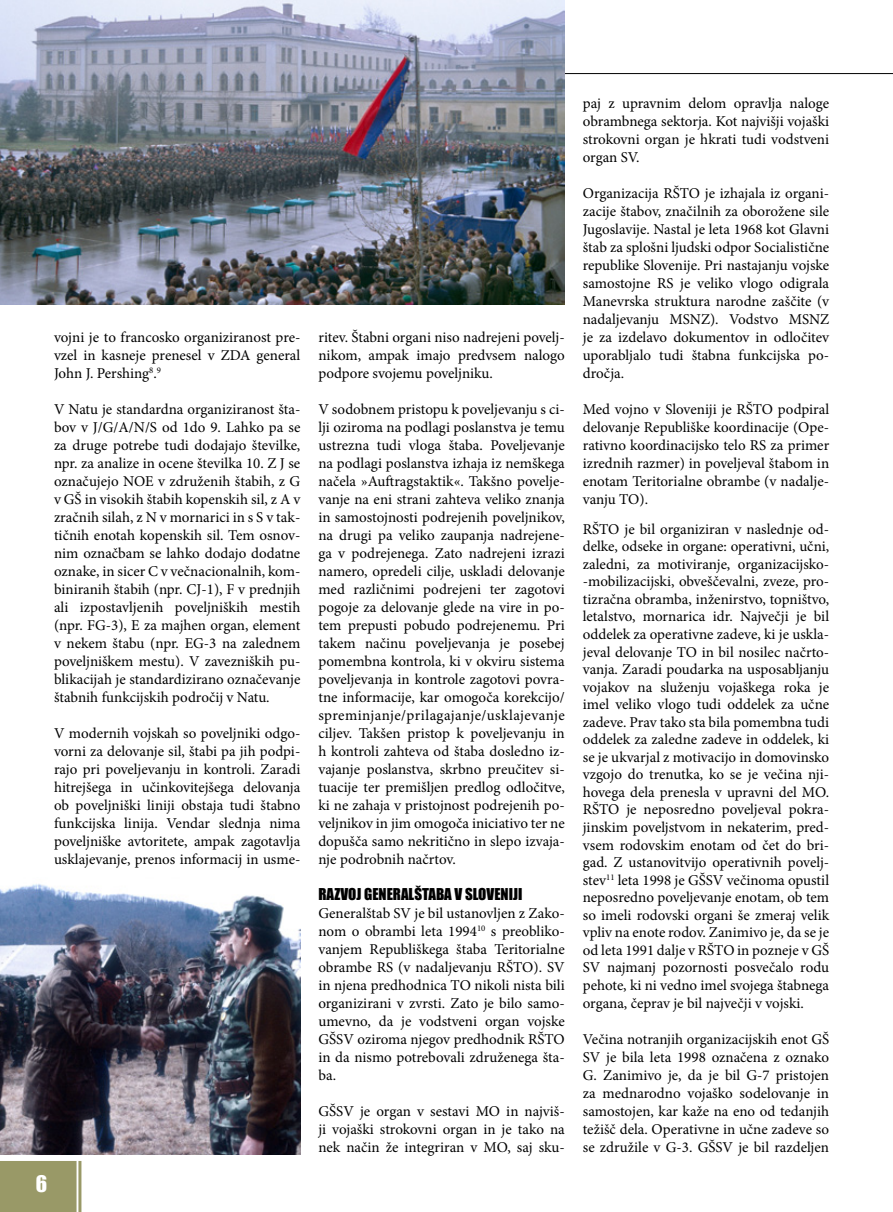
<style>
.page{position:relative;width:893px;height:1212px;background:#fff}
.page>*{position:absolute;margin:0;border:0;box-sizing:border-box;transform-origin:0 0}
.t1{font:21px "Impact";color:#fff}
.t2{font:15px/18px "Minion Pro";color:#000;text-align:justify}
.t3{font:15px "Impact";color:#000}
</style>
<div class="page">
<hr style="left:0;top:73px;width:893px;height:1px;background:#000">
<div style="left:0;top:1161px;width:81px;height:51px;background:#999967"></div>
<img style="left:0;top:0;width:565px;height:304px">
<img style="left:0;top:884px;width:300px;height:270px">
<p class="t2" style="left:54px;top:328px;width:248px">vojni je to francosko organiziranost pre&shy;vzel in kasneje prenesel v ZDA general John J. Pershing<sup>8</sup>.<sup>9</sup></p>
<p class="t2" style="left:54px;top:400px;width:248px">V Natu je standardna organiziranost šta&shy;bov v J/G/A/N/S od 1do 9. Lahko pa se za druge potrebe tudi dodajajo številke, npr. za analize in ocene številka 10. Z J se označujejo NOE v združenih štabih, z G v GŠ in visokih štabih kopenskih sil, z A v zračnih silah, z N v mornarici in s S v tak&shy;tičnih enotah kopenskih sil. Tem osnov&shy;nim označbam se lahko dodajo dodatne oznake, in sicer C v večnacionalnih, kom&shy;biniranih štabih (npr. CJ-1), F v prednjih ali izpostavljenih poveljniških mestih (npr. FG-3), E za majhen organ, element v nekem štabu (npr. EG-3 na zalednem poveljniškem mestu). V zavezniških pu&shy;blikacijah je standardizirano označevanje štabnih funkcijskih področij v Natu.</p>
<p class="t2" style="left:54px;top:724px;width:248px">V modernih vojskah so poveljniki odgo&shy;vorni za delovanje sil, štabi pa jih podpi&shy;rajo pri poveljevanju in kontroli. Zaradi hitrejšega in učinkovitejšega delovanja ob poveljniški liniji obstaja tudi štabno funkcijska linija. Vendar slednja nima poveljniške avtoritete, ampak zagotavlja usklajevanje, prenos informacij in usme-</p>
<h1 class="t1" style="left:36px;top:1168px;width:13px">6</h1>
<p class="t2" style="left:318px;top:328px;width:248px">ritev. Štabni organi niso nadrejeni povelj&shy;nikom, ampak imajo predvsem nalogo podpore svojemu poveljniku.</p>
<p class="t2" style="left:318px;top:400px;width:248px">V sodobnem pristopu k poveljevanju s ci&shy;lji oziroma na podlagi poslanstva je temu ustrezna tudi vloga štaba. Poveljevanje na podlagi poslanstva izhaja iz nemškega načela »Auftragstaktik«. Takšno povelje&shy;vanje na eni strani zahteva veliko znanja in samostojnosti podrejenih poveljnikov, na drugi pa veliko zaupanja nadrejene&shy;ga v podrejenega. Zato nadrejeni izrazi namero, opredeli cilje, uskladi delovanje med različnimi podrejeni ter zagotovi pogoje za delovanje glede na vire in po&shy;tem prepusti pobudo podrejenemu. Pri takem načinu poveljevanja je posebej pomembna kontrola, ki v okviru sistema poveljevanja in kontrole zagotovi povra&shy;tne informacije, kar omogoča korekcijo/ spreminjanje/prilagajanje/usklajevanje ciljev. Takšen pristop k poveljevanju in h kontroli zahteva od štaba dosledno iz&shy;vajanje poslanstva, skrbno preučitev si&shy;tuacije ter premišljen predlog odločitve, ki ne zahaja v pristojnost podrejenih po&shy;veljnikov in jim omogoča iniciativo ter ne dopušča samo nekritično in slepo izvaja&shy;nje podrobnih načrtov.</p>
<p class="t3" style="left:318px;top:882px;width:205px">RAZVOJ GENERALŠTABA V SLOVENIJI</p>
<p class="t2" style="left:318px;top:904px;width:248px">Generalštab SV je bil ustanovljen z Zako&shy;nom o obrambi leta 1994<sup>10</sup> s preobliko&shy;vanjem Republiškega štaba Teritorialne obrambe RS (v nadaljevanju RŠTO). SV in njena predhodnica TO nikoli nista bili organizirani v zvrsti. Zato je bilo samo&shy;umevno, da je vodstveni organ vojske GŠSV oziroma njegov predhodnik RŠTO in da nismo potrebovali združenega šta&shy;ba.</p>
<p class="t2" style="left:318px;top:1102px;width:248px">GŠSV je organ v sestavi MO in najviš&shy;ji vojaški strokovni organ in je tako na nek način že integriran v MO, saj sku-</p>
<p class="t2" style="left:583px;top:94px;width:248px">paj z upravnim delom opravlja naloge obrambnega sektorja. Kot najvišji vojaški strokovni organ je hkrati tudi vodstveni organ SV.</p>
<p class="t2" style="left:583px;top:184px;width:248px">Organizacija RŠTO je izhajala iz organi&shy;zacije štabov, značilnih za oborožene sile Jugoslavije. Nastal je leta 1968 kot Glavni štab za splošni ljudski odpor Socialistične republike Slovenije. Pri nastajanju vojske samostojne RS je veliko vlogo odigrala Manevrska struktura narodne zaščite (v nadaljevanju MSNZ). Vodstvo MSNZ je za izdelavo dokumentov in odločitev uporabljalo tudi štabna funkcijska po&shy;dročja.</p>
<p class="t2" style="left:583px;top:400px;width:248px">Med vojno v Sloveniji je RŠTO podpiral delovanje Republiške koordinacije (Ope&shy;rativno koordinacijsko telo RS za primer izrednih razmer) in poveljeval štabom in enotam Teritorialne obrambe (v nadalje&shy;vanju TO).</p>
<p class="t2" style="left:583px;top:520px;width:248px;line-height:17.5px">RŠTO je bil organiziran v naslednje od&shy;delke, odseke in organe: operativni, učni, zaledni, za motiviranje, organizacijsko--mobilizacijski, obveščevalni, zveze, pro&shy;tizračna obramba, inženirstvo, topništvo, letalstvo, mornarica idr. Največji je bil oddelek za operativne zadeve, ki je uskla&shy;jeval delovanje TO in bil nosilec načrto&shy;vanja. Zaradi poudarka na usposabljanju vojakov na služenju vojaškega roka je imel veliko vlogo tudi oddelek za učne zadeve. Prav tako sta bila pomembna tudi oddelek za zaledne zadeve in oddelek, ki se je ukvarjal z motivacijo in domovinsko vzgojo do trenutka, ko se je večina nji&shy;hovega dela prenesla v upravni del MO.<br>RŠTO je neposredno poveljeval pokra&shy;jinskim poveljstvom in nekaterim, pred&shy;vsem rodovskim enotam od čet do bri&shy;gad. Z ustanovitvijo operativnih povelj&shy;stev<sup>11</sup> leta 1998 je GŠSV večinoma opustil neposredno poveljevanje enotam, ob tem so imeli rodovski organi še zmeraj velik vpliv na enote rodov. Zanimivo je, da se je od leta 1991 dalje v RŠTO in pozneje v GŠ SV najmanj pozornosti posvečalo rodu pehote, ki ni vedno imel svojega štabnega organa, čeprav je bil največji v vojski.</p>
<p class="t2" style="left:583px;top:1030px;width:248px">Večina notranjih organizacijskih enot GŠ SV je bila leta 1998 označena z oznako G. Zanimivo je, da je bil G-7 pristojen za mednarodno vojaško sodelovanje in samostojen, kar kaže na eno od tedanjih težišč dela. Operativne in učne zadeve so se združile v G-3. GŠSV je bil razdeljen</p>
</div>
